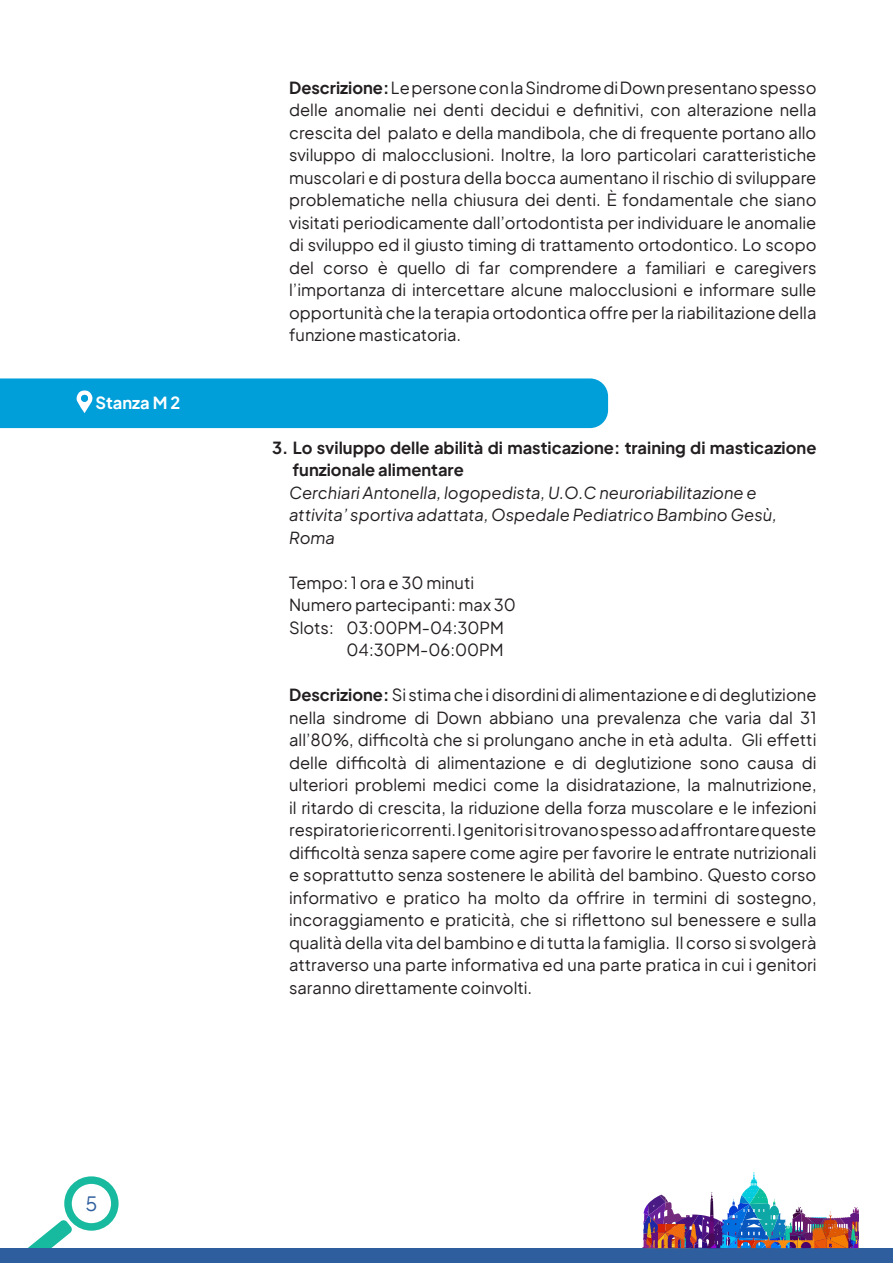
<style>
.page{position:relative;width:893px;height:1263px;background:#fff}
.page>*{position:absolute;margin:0;border:0;box-sizing:border-box;transform-origin:0 0}
.t1{font:19.5px "Plus Jakarta Sans";color:#2e5e9e}
.t2{font:16.5px/22.5px "Plus Jakarta Sans";color:#231f20;text-align:justify}
.t3{font:italic 16.5px/22.5px "Plus Jakarta Sans";color:#231f20}
.t4{font:700 16.5px/22.5px "Plus Jakarta Sans";color:#231f20}
.t5{font:700 16.5px "Plus Jakarta Sans";color:#fff}
.s1{font-weight:700}
</style>
<div class="page">
<svg style="left:28px;top:1220px;width:44px;height:28px"></svg>
<div style="left:0;top:1248px;width:893px;height:15px;background:#2e5e9e"></div>
<img style="left:642px;top:1172px;width:217px;height:76px">
<div style="left:64px;top:1176px;width:55px;height:55px;border:8px solid #17ba9e;border-radius:50%"></div>
<div style="left:0;top:378px;width:608px;height:50px;background:#009fd9"></div>
<div style="left:81px;top:395px;width:7px;height:7px;background:#009fd9;border-radius:50%"></div>
<p class="t5" style="left:95px;top:389px;width:86px">Stanza M 2</p>
<p class="t1" style="left:85px;top:1188px;width:14px">5</p>
<p class="t2" style="left:289px;top:75px;width:529px"><span class="s1">Descrizione:</span> Le persone con la Sindrome di Down presentano spesso delle anomalie nei denti decidui e definitivi, con alterazione nella crescita del palato e della mandibola, che di frequente portano allo sviluppo di malocclusioni. Inoltre, la loro particolari caratteristiche muscolari e di postura della bocca aumentano il rischio di sviluppare problematiche nella chiusura dei denti. È fondamentale che siano visitati periodicamente dall’ortodontista per individuare le anomalie di sviluppo ed il giusto timing di trattamento ortodontico. Lo scopo del corso è quello di far comprendere a familiari e caregivers l’importanza di intercettare alcune malocclusioni e informare sulle opportunità che la terapia ortodontica offre per la riabilitazione della funzione masticatoria.</p>
<p class="t4" style="left:293px;top:436px;width:525px;text-indent:-20px">3. Lo sviluppo delle abilità di masticazione: training di masticazione funzionale alimentare</p>
<p class="t3" style="left:289px;top:480px;width:489px">Cerchiari Antonella, logopedista, U.O.C neuroriabilitazione e attivita’ sportiva adattata, Ospedale Pediatrico Bambino Gesù,<br>Roma</p>
<p class="t2" style="left:289px;top:570px;width:187px">Tempo: 1 ora e 30 minuti</p>
<p class="t2" style="left:289px;top:593px;width:228px">Numero partecipanti: max 30</p>
<p class="t2" style="left:289px;top:615px;width:216px">Slots: 03:00PM-04:30PM</p>
<p class="t2" style="left:347px;top:638px;width:159px">04:30PM-06:00PM</p>
<p class="t2" style="left:289px;top:683px;width:529px"><span class="s1">Descrizione:</span> Si stima che i disordini di alimentazione e di deglutizione nella sindrome di Down abbiano una prevalenza che varia dal 31 all’80%, difficoltà che si prolungano anche in età adulta. Gli effetti delle difficoltà di alimentazione e di deglutizione sono causa di ulteriori problemi medici come la disidratazione, la malnutrizione, il ritardo di crescita, la riduzione della forza muscolare e le infezioni respiratorie ricorrenti. I genitori si trovano spesso ad affrontare queste difficoltà senza sapere come agire per favorire le entrate nutrizionali e soprattutto senza sostenere le abilità del bambino. Questo corso informativo e pratico ha molto da offrire in termini di sostegno, incoraggiamento e praticità, che si riflettono sul benessere e sulla qualità della vita del bambino e di tutta la famiglia. Il corso si svolgerà attraverso una parte informativa ed una parte pratica in cui i genitori saranno direttamente coinvolti.</p>
</div>
